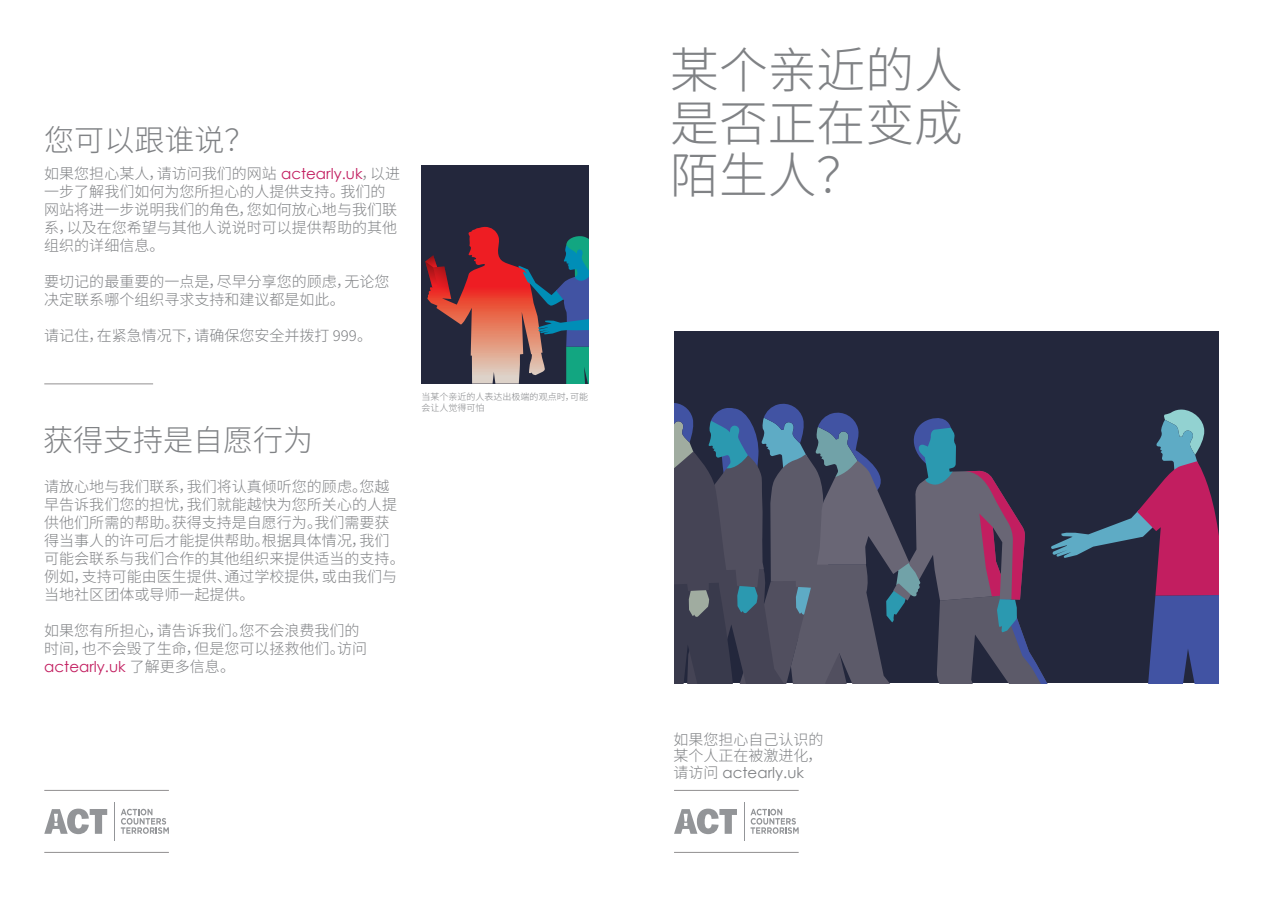
<style>
.page{position:relative;width:1263px;height:897px;background:#fff}
.page>*{position:absolute;margin:0;border:0;box-sizing:border-box;transform-origin:0 0}
.t1{font:300 48.75px/52.5px "Noto Sans SC";color:#808285;text-align:justify}
.t2{font:300 30px "Noto Sans SC";color:#808285}
.t3{font:300 15px/18px "Noto Sans SC";color:#808285}
.t4{font:15px "Century Gothic";color:#c21e60}
.t5{font:15px "Century Gothic";color:#808285}
.t6{font:300 9px/10.5px "Noto Sans SC";color:#808285}
.s1{font-family:"Century Gothic";font-weight:400;color:#c21e60}
.s2{font-family:"Noto Sans SC";font-weight:300;color:#808285}
.s3{font-family:"Noto Sans SC";font-weight:300}
</style>
<div class="page">
<div style="left:674px;top:331px;width:544px;height:352px;background:#23273c"></div>
<svg style="left:674px;top:403px;width:544px;height:280px"></svg>
<hr style="left:674px;top:790px;width:124px;height:1px;background:#231f20">
<hr style="left:674px;top:852px;width:124px;height:1px;background:#231f20">
<svg style="left:674px;top:808px;width:62px;height:26px"></svg>
<hr style="left:743px;top:802px;width:1px;height:38px;background:#939598">
<svg style="left:750px;top:808px;width:48px;height:25px"></svg>
<hr style="left:44px;top:790px;width:125px;height:1px;background:#231f20">
<hr style="left:44px;top:852px;width:125px;height:1px;background:#231f20">
<svg style="left:44px;top:808px;width:63px;height:26px"></svg>
<hr style="left:114px;top:802px;width:1px;height:38px;background:#939598">
<svg style="left:121px;top:808px;width:48px;height:25px"></svg>
<div style="left:421px;top:165px;width:168px;height:218px;background:#23273c"></div>
<svg style="left:425px;top:227px;width:164px;height:156px"></svg>
<hr style="left:44px;top:383px;width:109px;height:1px;background:#231f20">
<h2 class="t2" style="left:44px;top:123px;width:211px">您可以跟谁说？</h2>
<p class="t3" style="left:44px;top:165px;width:357px">如果您担心某人，请访问我们的网站 <span class="s1">actearly.uk</span>，以进一步了解我们如何为您所担心的人提供支持。我们的网站将进一步说明我们的角色，您如何放心地与我们联系，以及在您希望与其他人说说时可以提供帮助的其他组织的详细信息。</p>
<p class="t3" style="left:44px;top:273px;width:346px">要切记的最重要的一点是，尽早分享您的顾虑，无论您决定联系哪个组织寻求支持和建议都是如此。</p>
<p class="t3" style="left:44px;top:327px;width:329px">请记住，在紧急情况下，请确保您安全并拨打 999。</p>
<h2 class="t2" style="left:43px;top:422px;width:271px">获得支持是自愿行为</h2>
<p class="t3" style="left:44px;top:477px;width:362px">请放心地与我们联系，我们将认真倾听您的顾虑。您越早告诉我们您的担忧，我们就能越快为您所关心的人提供他们所需的帮助。获得支持是自愿行为。我们需要获得当事人的许可后才能提供帮助。根据具体情况，我们可能会联系与我们合作的其他组织来提供适当的支持。例如，支持可能由医生提供、通过学校提供，或由我们与当地社区团体或导师一起提供。</p>
<p class="t3" style="left:44px;top:621px;width:324px">如果您有所担心，请告诉我们。您不会浪费我们的时间，也不会毁了生命，但是您可以拯救他们。访问</p>
<p class="t4" style="left:44px;top:656px;width:192px">actearly.uk <span class="s2">了解更多信息。</span></p>
<p class="t6" style="left:421px;top:391px;width:168px">当某个亲近的人表达出极端的观点时，可能会让人觉得可怕</p>
<h1 class="t1" style="left:670px;top:45px;width:294px">某个亲近的人是否正在变成陌生人？</h1>
<p class="t3" style="left:673px;top:731px;width:151px;line-height:16.5px">如果您担心自己认识的某个人正在被激进化，</p>
<p class="t5" style="left:673px;top:761px;width:132px"><span class="s3">请访问</span> actearly.uk</p>
</div>
